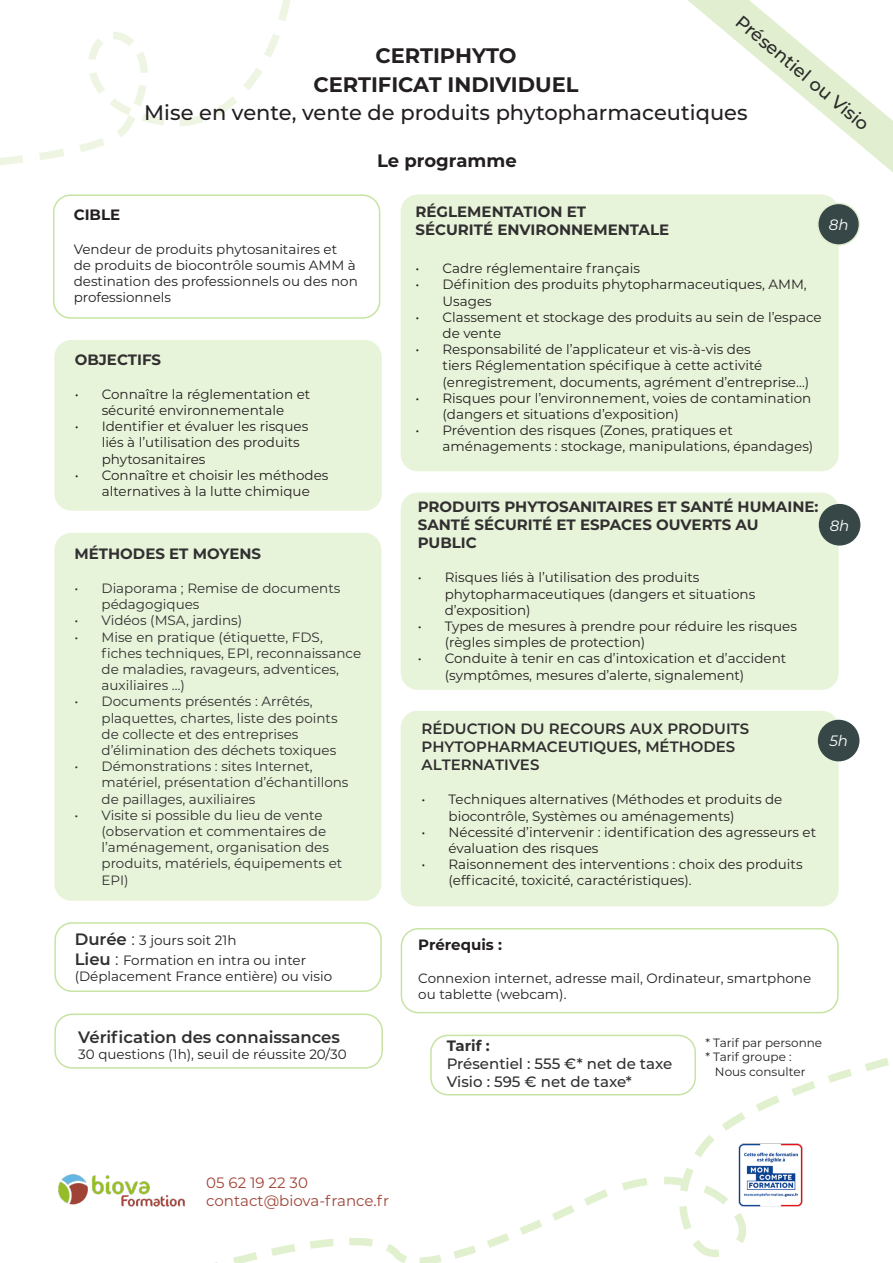
<style>
.page{position:relative;width:893px;height:1263px;background:#fff}
.page>*{position:absolute;margin:0;border:0;box-sizing:border-box;transform-origin:0 0}
.Titre_Principal{font:500 21px/28.5px "Montserrat";color:#231f20;text-align:center}
.Titre_Principal-2{font:700 21px "Montserrat";color:#231f20}
.t1{font:500 18px "Montserrat";color:#292929}
.t2{font:700 18px "Montserrat";color:#231f20}
.t3{font:600 16.5px "Montserrat";color:#312f30}
.t4{font:700 15px/18px "Montserrat";color:#312f30}
.t5{font:600 15px/18px "Montserrat";color:#312f30}
.t6{font:500 15px "Montserrat";color:#312f30}
.t7{font:15px/18px "Montserrat";color:#a04337}
.t8{font:700 15px "Montserrat";color:#231f20}
.t9{font:italic 15px "Montserrat";color:#fff}
.t10{font:13.5px/16.2px "Montserrat";color:#231f20}
.t11{font:13.5px/16.2px "Montserrat";color:#312f30}
.t12{font:12px "Montserrat";color:#231f20}
.s1{font-weight:700}
.s2{font-weight:600;font-size:16.5px;color:#312f30}
.s3{font-size:16.5px;color:#312f30}
</style>
<div class="page">
<img style="left:58px;top:1174px;width:109px;height:33px">
<svg style="left:167px;top:1058px;width:722px;height:205px"></svg>
<svg style="left:0;top:0;width:291px;height:165px"></svg>
<div style="left:53px;top:194px;width:327px;height:125px;border:2px solid #8ec743;border-radius:17px"></div>
<div style="left:401px;top:194px;width:438px;height:277px;background:#e8f4da;border-radius:17px"></div>
<div style="left:401px;top:493px;width:438px;height:197px;background:#e8f4da;border-radius:17px"></div>
<div style="left:401px;top:711px;width:438px;height:195px;background:#e8f4da;border-radius:17px"></div>
<div style="left:54px;top:922px;width:328px;height:70px;border:2px solid #8ec743;border-radius:17px"></div>
<div style="left:54px;top:1013px;width:329px;height:56px;border:2px solid #8ec743;border-radius:17px"></div>
<div style="left:54px;top:340px;width:328px;height:171px;background:#e8f4da;border-radius:17px"></div>
<div style="left:54px;top:533px;width:327px;height:368px;background:#e8f4da;border-radius:17px"></div>
<div style="left:818px;top:203px;width:41px;height:42px;background:#374747;border-radius:50%"></div>
<div style="left:817px;top:203px;width:43px;height:43px;border:2px solid #e1eecf;border-radius:50%"></div>
<div style="left:819px;top:504px;width:41px;height:41px;background:#374747;border-radius:50%"></div>
<div style="left:818px;top:720px;width:41px;height:41px;background:#374747;border-radius:50%"></div>
<div style="left:430px;top:1035px;width:266px;height:60px;border:2px solid #8ec743;border-radius:17px"></div>
<div style="left:401px;top:928px;width:438px;height:85px;border:2px solid #8ec743;border-radius:17px"></div>
<svg style="left:688px;top:0;width:205px;height:172px"></svg>
<p class="t1" style="left:746px;top:9px;width:169px;rotate:40deg">Présentiel ou Visio</p>
<p class="Titre_Principal-2" style="left:375px;top:41px;width:143px">CERTIPHYTO</p>
<p class="Titre_Principal" style="left:144px;top:69px;width:605px"><span class="s1">CERTIFICAT INDIVIDUEL<br></span>Mise en vente, vente de produits phytopharmaceutiques</p>
<p class="t8" style="left:74px;top:203px;width:48px">CIBLE</p>
<p class="t10" style="left:74px;top:240px;width:286px">Vendeur de produits phytosanitaires et de produits de biocontrôle soumis AMM à destination des professionnels ou des non professionnels</p>
<p class="t4" style="left:75px;top:350px;width:88px">OBJECTIFS</p>
<p class="t10" style="left:75px;top:385px;width:237px;text-align:center">• Connaître la réglementation et sécurité environnementale</p>
<p class="t10" style="left:102px;top:418px;width:208px;text-indent:-27px">• Identifier et évaluer les risques liés à l’utilisation des produits phytosanitaires</p>
<p class="t10" style="left:102px;top:466px;width:228px;text-indent:-27px">• Connaître et choisir les méthodes alternatives à la lutte chimique</p>
<p class="t4" style="left:75px;top:544px;width:188px">MÉTHODES ET MOYENS</p>
<p class="t11" style="left:102px;top:580px;width:240px;text-indent:-27px">• Diaporama ; Remise de documents pédagogiques</p>
<p class="t11" style="left:75px;top:612px;width:169px">• Vidéos (MSA, jardins)</p>
<p class="t11" style="left:102px;top:628px;width:261px;text-indent:-27px">• Mise en pratique (étiquette, FDS, fiches techniques, EPI, reconnaissance de maladies, ravageurs, adventices, auxiliaires …)</p>
<p class="t11" style="left:102px;top:693px;width:238px;text-indent:-27px">• Documents présentés : Arrêtés, plaquettes, chartes, liste des points de collecte et des entreprises d’élimination des déchets toxiques</p>
<p class="t11" style="left:102px;top:758px;width:249px;text-indent:-27px">• Démonstrations : sites Internet, matériel, présentation d’échantillons de paillages, auxiliaires</p>
<p class="t11" style="left:102px;top:806px;width:242px;text-indent:-27px">• Visite si possible du lieu de vente (observation et commentaires de l’aménagement, organisation des produits, matériels, équipements et<br>EPI)</p>
<p class="t10" style="left:75px;top:932px;width:163px"><span class="s2">Durée</span> <span class="s3">:</span> 3 jours soit 21h</p>
<p class="t10" style="left:75px;top:951px;width:259px"><span class="s2">Lieu</span> <span class="s3">:</span> Formation en intra ou inter (Déplacement France entière) ou visio</p>
<p class="t3" style="left:78px;top:1025px;width:263px">Vérification des connaissances</p>
<p class="t10" style="left:78px;top:1046px;width:270px">30 questions (1h), seuil de réussite 20/30</p>
<p class="t2" style="left:377px;top:148px;width:141px">Le programme</p>
<p class="t4" style="left:415px;top:202px;width:172px">RÉGLEMENTATION ET</p>
<p class="t4" style="left:415px;top:220px;width:255px">SÉCURITÉ ENVIRONNEMENTALE</p>
<p class="t10" style="left:415px;top:260px;width:226px">• Cadre réglementaire français</p>
<p class="t10" style="left:442px;top:276px;width:366px;text-indent:-27px">• Définition des produits phytopharmaceutiques, AMM,<br>Usages</p>
<p class="t10" style="left:442px;top:308px;width:381px;text-indent:-27px">• Classement et stockage des produits au sein de l’espace de vente</p>
<p class="t10" style="left:442px;top:341px;width:368px;text-indent:-27px">• Responsabilité de l’applicateur et vis-à-vis des<br>tiers Réglementation spécifique à cette activité (enregistrement, documents, agrément d’entreprise…)</p>
<p class="t10" style="left:442px;top:389px;width:370px;text-indent:-27px">• Risques pour l’environnement, voies de contamination (dangers et situations d’exposition)</p>
<p class="t10" style="left:442px;top:422px;width:372px;text-indent:-27px">• Prévention des risques (Zones, pratiques et aménagements : stockage, manipulations, épandages)</p>
<p class="t9" style="left:829px;top:214px;width:21px">8h</p>
<p class="t4" style="left:418px;top:497px;width:402px">PRODUITS PHYTOSANITAIRES ET SANTÉ HUMAINE:<br>SANTÉ SÉCURITÉ ET ESPACES OUVERTS AU</p>
<p class="t4" style="left:418px;top:533px;width:61px">PUBLIC</p>
<p class="t10" style="left:445px;top:569px;width:312px;text-indent:-27px">• Risques liés à l’utilisation des produits phytopharmaceutiques (dangers et situations d’exposition)</p>
<p class="t10" style="left:445px;top:617px;width:354px;text-indent:-27px">• Types de mesures à prendre pour réduire les risques (règles simples de protection)</p>
<p class="t10" style="left:445px;top:650px;width:343px;text-indent:-27px">• Conduite à tenir en cas d’intoxication et d’accident (symptômes, mesures d’alerte, signalement)</p>
<p class="t9" style="left:830px;top:515px;width:21px">8h</p>
<p class="t5" style="left:422px;top:719px;width:329px">RÉDUCTION DU RECOURS AUX PRODUITS<br>PHYTOPHARMACEUTIQUES, MÉTHODES<br>ALTERNATIVES</p>
<p class="t10" style="left:449px;top:791px;width:335px;text-indent:-27px">• Techniques alternatives (Méthodes et produits de biocontrôle, Systèmes ou aménagements)</p>
<p class="t10" style="left:449px;top:823px;width:369px;text-indent:-27px">• Nécessité d’intervenir : identification des agresseurs et évaluation des risques</p>
<p class="t10" style="left:449px;top:856px;width:356px;text-indent:-27px">• Raisonnement des interventions : choix des produits (efficacité, toxicité, caractéristiques).</p>
<p class="t9" style="left:829px;top:731px;width:20px">5h</p>
<p class="t8" style="left:418px;top:934px;width:85px">Prérequis :</p>
<p class="t10" style="left:418px;top:969px;width:394px">Connexion internet, adresse mail, Ordinateur, smartphone ou tablette (webcam).</p>
<p class="t4" style="left:447px;top:1036px;width:45px">Tarif :</p>
<p class="t6" style="left:447px;top:1053px;width:227px">Présentiel : 555 €* net de taxe</p>
<p class="t6" style="left:447px;top:1071px;width:187px">Visio : 595 € net de taxe*</p>
<p class="t12" style="left:705px;top:1034px;width:118px">* Tarif par personne</p>
<p class="t12" style="left:705px;top:1048px;width:88px">* Tarif groupe :</p>
<p class="t12" style="left:715px;top:1063px;width:92px">Nous consulter</p>
<p class="t7" style="left:206px;top:1173px;width:184px">05 62 19 22 30 contact@biova-france.fr</p>
</div>
